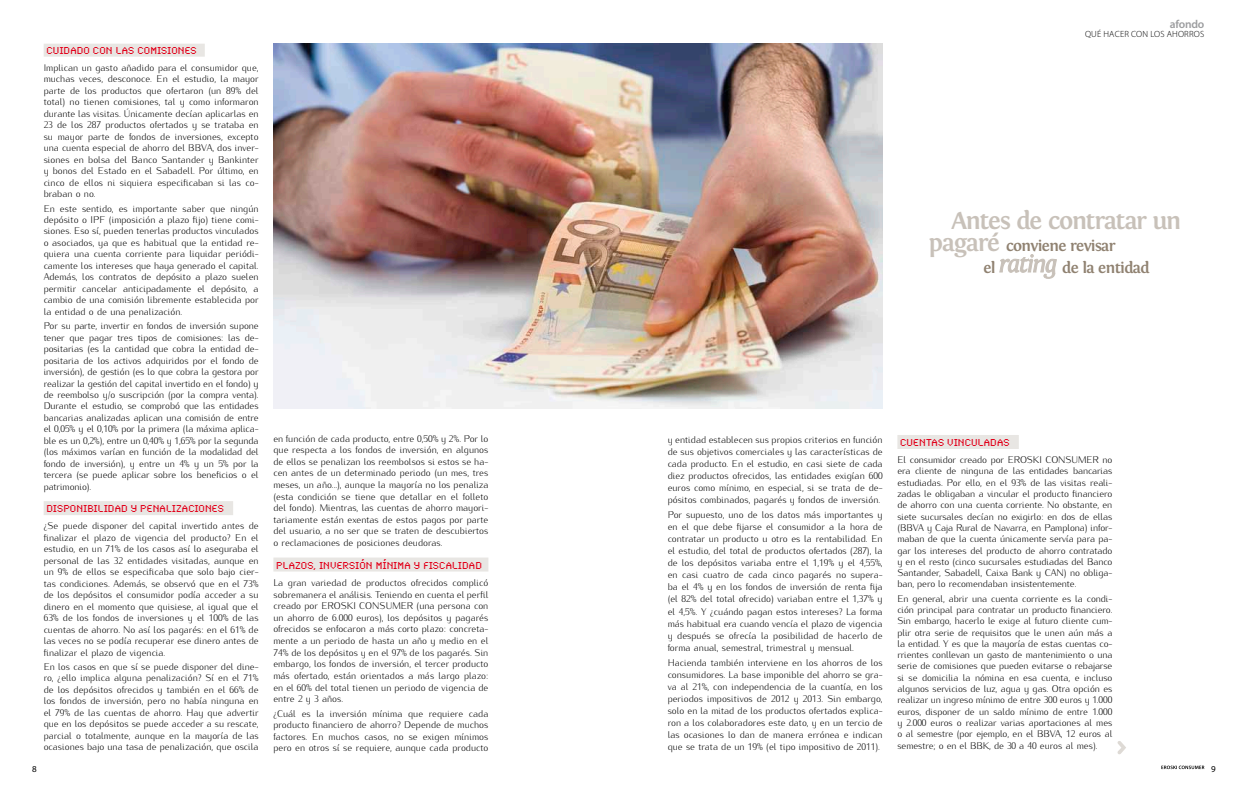
<style>
.page{position:relative;width:1248px;height:794px;background:#fff}
.page>*{position:absolute;margin:0;border:0;box-sizing:border-box;transform-origin:0 0}
.t1{font:700 25.2px "Fontin";letter-spacing:-.05em;color:#c8c1b9}
.t2{font:700 16px/22px "Fontin";letter-spacing:-.04em;color:#908271}
.t3{font:600 11.5px "Myriad Pro";letter-spacing:-.02em;color:#9c9d9f}
.t4{font:10.5px "Synchro Plain";letter-spacing:.02em;color:#e2001a}
.t5{font:300 9.7px/11.5px "Kurier";color:#000;text-align:justify}
.t6{font:300 9px "Myriad Pro";letter-spacing:.02em;color:#000}
.t7{font:9px "Myriad Pro";color:#000}
.s1{font-size:9.5px}
.s2{font-size:25.2px;color:#c8c1b9}
</style>
<div class="page">
<svg style="left:1161px;top:765px;width:43px;height:4px"></svg>
<div style="left:44px;top:44px;width:161px;height:13px;background:#e8e6e3"></div>
<div style="left:44px;top:501px;width:189px;height:14px;background:#e8e6e3"></div>
<div style="left:273px;top:557px;width:215px;height:14px;background:#e8e6e3"></div>
<svg style="left:1117px;top:741px;width:9px;height:13px"></svg>
<svg style="left:999px;top:254px;width:58px;height:25px"></svg>
<div style="left:897px;top:435px;width:121px;height:14px;background:#e8e6e3"></div>
<img style="left:273px;top:44px;width:609px;height:364px">
<p class="t4" style="left:46px;top:44px;width:152px">CUIDADO CON LAS COMISIONES</p>
<p class="t5" style="left:44px;top:61px;width:216px"><span class="s1">I</span>mplican un gasto añadido para el consumidor que, muchas veces, desconoce. En el estudio, la mayor parte de los productos que ofertaron (un 89% del total) no tienen comisiones, tal y como informaron durante las visitas. Únicamente decían aplicarlas en 23 de los 287 productos ofertados y se trataba en su mayor parte de fondos de inversiones, excepto una cuenta especial de ahorro del BBVA, dos inver&shy;siones en bolsa del Banco Santander y Bankinter y bonos del Estado en el Sabadell. Por último, en cinco de ellos ni siquiera especificaban si las co&shy;braban o no.</p>
<p class="t5" style="left:44px;top:202px;width:216px">En este sentido, es importante saber que ningún depósito o IPF (imposición a plazo fijo) tiene comi&shy;siones. Eso sí, pueden tenerlas productos vinculados o asociados, ya que es habitual que la entidad re&shy;quiera una cuenta corriente para liquidar periódi&shy;camente los intereses que haya generado el capital.<br>Además, los contratos de depósito a plazo suelen permitir cancelar anticipadamente el depósito, a cambio de una comisión libremente establecida por la entidad o de una penalización.</p>
<p class="t5" style="left:44px;top:319px;width:216px">Por su parte, invertir en fondos de inversión supone tener que pagar tres tipos de comisiones: las de&shy;positarias (es la cantidad que cobra la entidad de&shy;positaria de los activos adquiridos por el fondo de inversión), de gestión (es lo que cobra la gestora por realizar la gestión del capital invertido en el fondo) y de reembolso y/o suscripción (por la compra venta).<br>Durante el estudio, se comprobó que las entidades bancarias analizadas aplican una comisión de entre el 0,05% y el 0,10% por la primera (la máxima aplica&shy;ble es un 0,2%), entre un 0,40% y 1,65% por la segunda (los máximos varían en función de la modalidad del fondo de inversión), y entre un 4% y un 5% por la tercera (se puede aplicar sobre los beneficios o el patrimonio).</p>
<p class="t4" style="left:46px;top:502px;width:179px">DISPONIBILIDAD Y PENALIZACIONES</p>
<p class="t5" style="left:44px;top:519px;width:216px">¿Se puede disponer del capital invertido antes de finalizar el plazo de vigencia del producto? En el estudio, en un 71% de los casos así lo aseguraba el personal de las 32 entidades visitadas, aunque en un 9% de ellos se especificaba que solo bajo cier&shy;tas condiciones. Además, se observó que en el 73% de los depósitos el consumidor podía acceder a su dinero en el momento que quisiese, al igual que el 63% de los fondos de inversiones y el 100% de las cuentas de ahorro. No así los pagarés: en el 61% de las veces no se podía recuperar ese dinero antes de finalizar el plazo de vigencia.</p>
<p class="t5" style="left:44px;top:660px;width:216px">En los casos en que sí se puede disponer del dine&shy;ro, ¿ello implica alguna penalización? Sí en el 71% de los depósitos ofrecidos y también en el 66% de los fondos de inversión, pero no había ninguna en el 79% de las cuentas de ahorro. Hay que advertir que en los depósitos se puede acceder a su rescate, parcial o totalmente, aunque en la mayoría de las ocasiones bajo una tasa de penalización, que oscila</p>
<p class="t5" style="left:273px;top:431px;width:216px">en función de cada producto, entre 0,50% y 2%. Por lo que respecta a los fondos de inversión, en algunos de ellos se penalizan los reembolsos si estos se ha&shy;cen antes de un determinado periodo (un mes, tres meses, un año...), aunque la mayoría no los penaliza (esta condición se tiene que detallar en el folleto del fondo). Mientras, las cuentas de ahorro mayori&shy;tariamente están exentas de estos pagos por parte del usuario, a no ser que se traten de descubiertos o reclamaciones de posiciones deudoras.</p>
<p class="t4" style="left:276px;top:559px;width:207px">PLAZOS, INVERSIÓN MÍNIMA Y FISCALIDAD</p>
<p class="t5" style="left:273px;top:576px;width:216px">La gran variedad de productos ofrecidos complicó sobremanera el análisis. Teniendo en cuenta el perfil creado por EROSKI CONSUMER (una persona con un ahorro de 6.000 euros), los depósitos y pagarés ofrecidos se enfocaron a más corto plazo: concreta&shy;mente a un periodo de hasta un año y medio en el 74% de los depósitos y en el 97% de los pagarés. Sin embargo, los fondos de inversión, el tercer producto más ofertado, están orientados a más largo plazo: en el 60% del total tienen un periodo de vigencia de entre 2 y 3 años.</p>
<p class="t5" style="left:273px;top:706px;width:216px">¿Cuál es la inversión mínima que requiere cada producto financiero de ahorro? Depende de muchos factores. En muchos casos, no se exigen mínimos pero en otros sí se requiere, aunque cada producto</p>
<p class="t3" style="left:1169px;top:17px;width:36px">afondo</p>
<p class="t6" style="left:1084px;top:30px;width:121px">QUÉ HACER CON LOS AHORROS</p>
<h1 class="t1" style="left:951px;top:206px;width:231px">Antes de contratar un</h1>
<h2 class="t2" style="left:983px;top:234px;width:134px;text-indent:-55px"><span class="s2">pagaré</span> conviene revisar el</h2>
<h2 class="t2" style="left:1062px;top:256px;width:89px">de la entidad</h2>
<p class="t5" style="left:667px;top:432px;width:216px;line-height:12.1px">y entidad establecen sus propios criterios en función de sus objetivos comerciales y las características de cada producto. En el estudio, en casi siete de cada diez productos ofrecidos, las entidades exigían 600 euros como mínimo, en especial, si se trata de de&shy;pósitos combinados, pagarés y fondos de inversión.</p>
<p class="t5" style="left:667px;top:507px;width:216px;line-height:12.1px">Por supuesto, uno de los datos más importantes y en el que debe fijarse el consumidor a la hora de contratar un producto u otro es la rentabilidad. En el estudio, del total de productos ofertados (287), la de los depósitos variaba entre el 1,19% y el 4,55%, en casi cuatro de cada cinco pagarés no supera&shy;ba el 4% y en los fondos de inversión de renta fija (el 82% del total ofrecido) variaban entre el 1,37% y el 4,5%. Y ¿cuándo pagan estos intereses? La forma más habitual era cuando vencía el plazo de vigencia y después se ofrecía la posibilidad de hacerlo de forma anual, semestral, trimestral y mensual.</p>
<p class="t5" style="left:667px;top:655px;width:216px;line-height:12.1px">Hacienda también interviene en los ahorros de los consumidores. La base imponible del ahorro se gra&shy;va al 21%, con independencia de la cuantía, en los periodos impositivos de 2012 y 2013. Sin embargo, solo en la mitad de los productos ofertados explica&shy;ron a los colaboradores este dato, y en un tercio de las ocasiones lo dan de manera errónea e indican que se trata de un 19% (el tipo impositivo de 2011).</p>
<p class="t4" style="left:900px;top:436px;width:111px">CUENTAS VINCULADAS</p>
<p class="t5" style="left:897px;top:453px;width:216px">El consumidor creado por EROSKI CONSUMER no era cliente de ninguna de las entidades bancarias estudiadas. Por ello, en el 93% de las visitas reali&shy;zadas le obligaban a vincular el producto financiero de ahorro con una cuenta corriente. No obstante, en siete sucursales decían no exigirlo: en dos de ellas (BBVA y Caja Rural de Navarra, en Pamplona) infor&shy;maban de que la cuenta únicamente servía para pa&shy;gar los intereses del producto de ahorro contratado y en el resto (cinco sucursales estudiadas del Banco Santander, Sabadell, Caixa Bank y CAN) no obliga&shy;ban, pero lo recomendaban insistentemente.</p>
<p class="t5" style="left:897px;top:592px;width:216px">En general, abrir una cuenta corriente es la condi&shy;ción principal para contratar un producto financiero.<br>Sin embargo, hacerlo le exige al futuro cliente cum&shy;plir otra serie de requisitos que le unen aún más a la entidad. Y es que la mayoría de estas cuentas co&shy;rrientes conllevan un gasto de mantenimiento o una serie de comisiones que pueden evitarse o rebajarse si se domicilia la nómina en esa cuenta, e incluso algunos servicios de luz, agua y gas. Otra opción es realizar un ingreso mínimo de entre 300 euros y 1.000 euros, disponer de un saldo mínimo de entre 1.000 y 2.000 euros o realizar varias aportaciones al mes o al semestre (por ejemplo, en el BBVA, 12 euros al semestre; o en el BBK, de 30 a 40 euros al mes).</p>
<p class="t7" style="left:32px;top:763px;width:6px">8</p>
<p class="t7" style="left:1210px;top:763px;width:6px">9</p>
</div>
